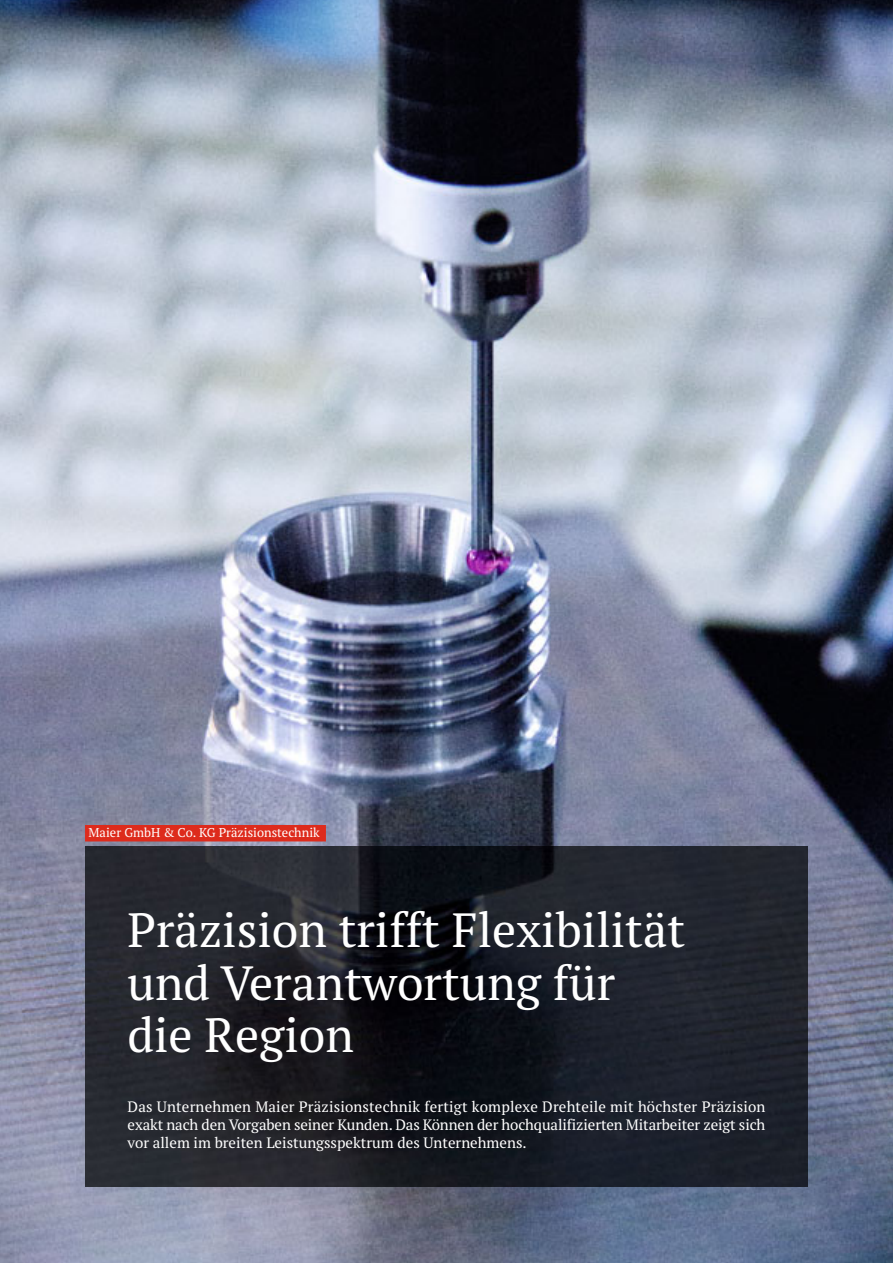
<style>
.page{position:relative;width:893px;height:1263px;background:#fff}
.page>*{position:absolute;margin:0;border:0;box-sizing:border-box;transform-origin:0 0}
.t1{font:48px/52.5px "PT Serif";color:#fff}
.t2{font:15px/18px "PT Serif";color:#fff;text-align:justify}
.t3{font:12.75px "PT Serif";color:#fff}
.s1{color:#dd2b1c}
</style>
<div class="page">
<img style="left:0;top:0;width:893px;height:1263px">
<img style="left:85px;top:846px;width:723px;height:340px">
<div style="left:85px;top:825px;width:241px;height:16px;background:#dd2b1c"></div>
<p class="t3" style="left:85px;top:827px;width:242px"><span class="s1">.</span>Maier GmbH &amp; Co. KG Präzisionstechnik <span class="s1">.</span></p>
<h1 class="t1" style="left:128px;top:908px;width:559px">Präzision trifft Flexibilität und Verantwortung für die Region</h1>
<p class="t2" style="left:128px;top:1099px;width:639px">Das Unternehmen Maier Präzisionstechnik fertigt komplexe Drehteile mit höchster Präzision exakt nach den Vorgaben seiner Kunden. Das Können der hochqualifizierten Mitarbeiter zeigt sich vor allem im breiten Leistungsspektrum des Unternehmens.</p>
</div>
